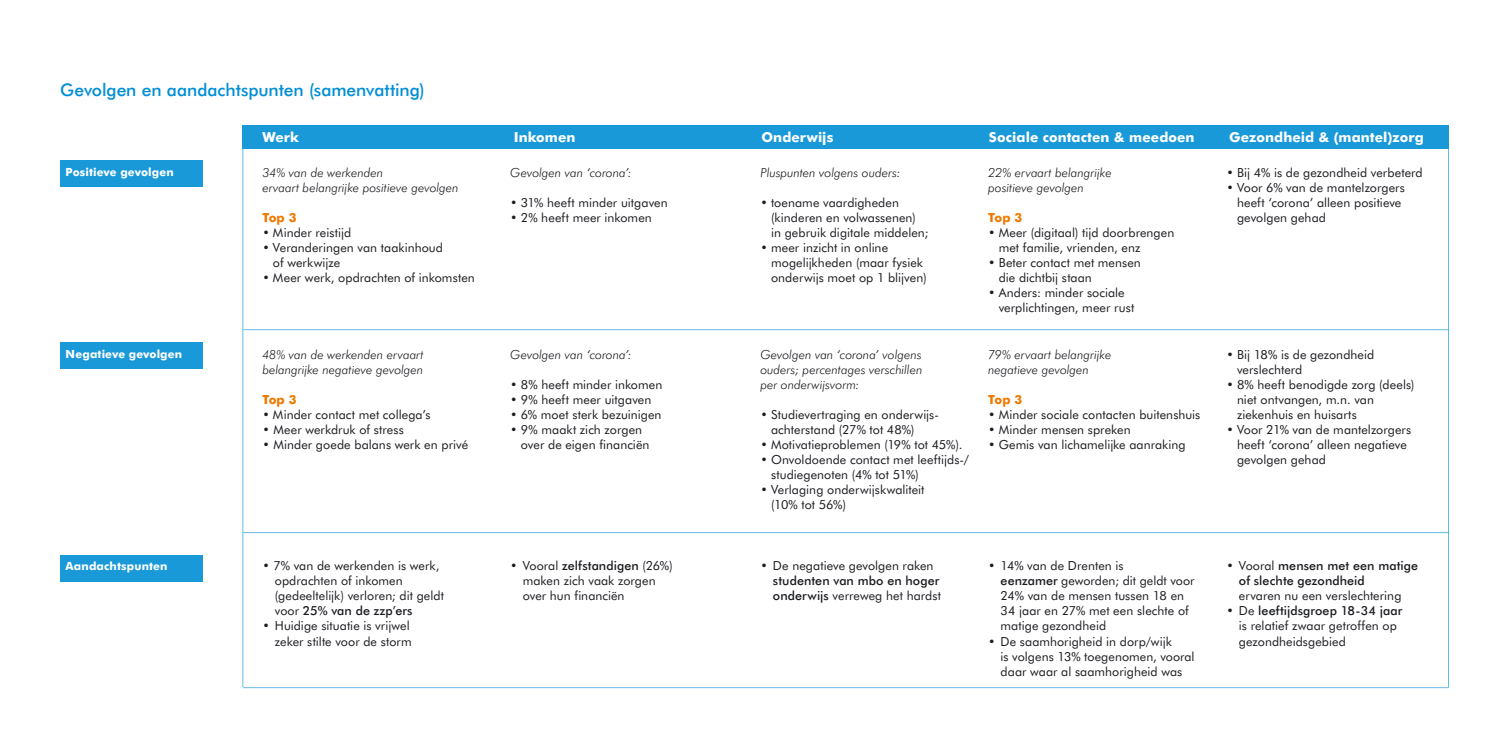
<style>
.page{position:relative;width:1489px;height:745px;background:#fff}
.page>*{position:absolute;margin:0;border:0;box-sizing:border-box;transform-origin:0 0}
.t1{font:500 17.38px "Futura BT";letter-spacing:-.005em;color:#008ed5}
.t2{font:700 13.75px "Futura BT";letter-spacing:.005em;color:#fff}
.platte_tekst{font:12.5px/15px "Futura BT";letter-spacing:.005em;color:#1b1c20}
.platte_tekst-2{font:italic 300 12.5px "Futura BT";letter-spacing:-.005em;color:#1b1c20}
.platte_tekst-3{font:500 12.5px "Futura BT";letter-spacing:.005em;color:#1b1c20}
.platte_tekst-4{font:700 12.5px "Futura BT";letter-spacing:-.02em;color:#ee7900}
.t3{font:700 11.25px "Futura BT";letter-spacing:.01em;color:#fff}
.s1{font-weight:400}
.s2{font-weight:500}
</style>
<div class="page">
<div style="left:60px;top:341px;width:143px;height:27px;background:#1a99d9"></div>
<div style="left:60px;top:555px;width:143px;height:26px;background:#1a99d9"></div>
<div style="left:60px;top:160px;width:143px;height:27px;background:#1a99d9"></div>
<div style="left:242px;top:125px;width:1206px;height:24px;background:#1a99d9"></div>
<hr style="left:243px;top:687px;width:1205px;height:1px;background:#008ed5">
<hr style="left:243px;top:532px;width:1205px;height:1px;background:#008ed5">
<hr style="left:243px;top:329px;width:1205px;height:1px;background:#008ed5">
<hr style="left:242px;top:149px;width:1px;height:537px;background:#008ed5">
<hr style="left:1447px;top:149px;width:1px;height:537px;background:#008ed5">
<p class="t1" style="left:60px;top:79px;width:366px">Gevolgen en aandachtspunten (samenvatting)</p>
<p class="t2" style="left:262px;top:128px;width:38px">Werk</p>
<p class="t2" style="left:513px;top:128px;width:63px">Inkomen</p>
<p class="t2" style="left:761px;top:128px;width:73px">Onderwijs</p>
<p class="t2" style="left:988px;top:128px;width:207px">Sociale contacten &amp; meedoen</p>
<p class="t2" style="left:1228px;top:128px;width:196px">Gezondheid &amp; (mantel)zorg</p>
<p class="t3" style="left:66px;top:165px;width:110px">Positieve gevolgen</p>
<p class="platte_tekst" style="left:1226px;top:164px;width:198px">• Bij 4% is de gezondheid verbeterd</p>
<p class="platte_tekst" style="left:1236px;top:179px;width:169px;text-indent:-11px">• Voor 6% van de mantelzorgers heeft ‘corona’ alleen positieve gevolgen gehad</p>
<p class="platte_tekst-2" style="left:262px;top:164px;width:122px">34% van de werkenden</p>
<p class="platte_tekst-2" style="left:262px;top:179px;width:198px">ervaart belangrijke positieve gevolgen</p>
<p class="platte_tekst-4" style="left:262px;top:209px;width:36px">Top 3</p>
<p class="platte_tekst" style="left:262px;top:224px;width:90px">• Minder reistijd</p>
<p class="platte_tekst" style="left:262px;top:239px;width:182px">• Veranderingen van taakinhoud</p>
<p class="platte_tekst" style="left:273px;top:254px;width:69px">of werkwijze</p>
<p class="platte_tekst" style="left:262px;top:269px;width:214px">• Meer werk, opdrachten of inkomsten</p>
<p class="platte_tekst-2" style="left:510px;top:164px;width:123px">Gevolgen van ‘corona’:</p>
<p class="platte_tekst" style="left:510px;top:194px;width:159px">• 31% heeft minder uitgaven</p>
<p class="platte_tekst" style="left:510px;top:209px;width:143px">• 2% heeft meer inkomen</p>
<p class="platte_tekst-2" style="left:760px;top:164px;width:142px">Pluspunten volgens ouders:</p>
<p class="platte_tekst" style="left:771px;top:194px;width:146px;text-indent:-11px">• toename vaardigheden (kinderen en volwassenen)</p>
<p class="platte_tekst" style="left:771px;top:224px;width:159px">in gebruik digitale middelen;</p>
<p class="platte_tekst" style="left:760px;top:239px;width:129px">• meer inzicht in online</p>
<p class="platte_tekst" style="left:771px;top:254px;width:157px">mogelijkheden (maar fysiek onderwijs moet op 1 blijven)</p>
<p class="platte_tekst-2" style="left:988px;top:164px;width:125px">22% ervaart belangrijke</p>
<p class="platte_tekst-2" style="left:988px;top:179px;width:97px">positieve gevolgen</p>
<p class="platte_tekst-4" style="left:988px;top:209px;width:36px">Top 3</p>
<p class="platte_tekst" style="left:998px;top:224px;width:177px;text-indent:-11px">• Meer (digitaal) tijd doorbrengen met familie, vrienden, enz</p>
<p class="platte_tekst" style="left:988px;top:254px;width:154px">• Beter contact met mensen</p>
<p class="platte_tekst" style="left:998px;top:269px;width:95px">die dichtbij staan</p>
<p class="platte_tekst" style="left:988px;top:284px;width:138px">• Anders: minder sociale</p>
<p class="platte_tekst" style="left:998px;top:299px;width:137px">verplichtingen, meer rust</p>
<p class="platte_tekst-2" style="left:988px;top:346px;width:125px">79% ervaart belangrijke</p>
<p class="platte_tekst-2" style="left:988px;top:361px;width:102px">negatieve gevolgen</p>
<p class="platte_tekst-4" style="left:988px;top:391px;width:36px">Top 3</p>
<p class="platte_tekst" style="left:988px;top:406px;width:214px">• Minder sociale contacten buitenshuis</p>
<p class="platte_tekst" style="left:988px;top:421px;width:144px">• Minder mensen spreken</p>
<p class="platte_tekst" style="left:988px;top:436px;width:199px">• Gemis van lichamelijke aanraking</p>
<p class="platte_tekst" style="left:1236px;top:346px;width:139px;text-indent:-11px">• Bij 18% is de gezondheid verslechterd</p>
<p class="platte_tekst" style="left:1236px;top:376px;width:179px;text-indent:-11px">• 8% heeft benodigde zorg (deels) niet ontvangen, m.n. van</p>
<p class="platte_tekst" style="left:1236px;top:406px;width:121px">ziekenhuis en huisarts</p>
<p class="platte_tekst" style="left:1226px;top:421px;width:186px">• Voor 21% van de mantelzorgers</p>
<p class="platte_tekst" style="left:1236px;top:436px;width:171px">heeft ‘corona’ alleen negatieve gevolgen gehad</p>
<p class="platte_tekst-2" style="left:262px;top:346px;width:163px">48% van de werkenden ervaart</p>
<p class="platte_tekst-2" style="left:262px;top:361px;width:162px">belangrijke negatieve gevolgen</p>
<p class="platte_tekst-4" style="left:262px;top:391px;width:36px">Top 3</p>
<p class="platte_tekst" style="left:262px;top:406px;width:170px">• Minder contact met collega’s</p>
<p class="platte_tekst" style="left:262px;top:421px;width:143px">• Meer werkdruk of stress</p>
<p class="platte_tekst" style="left:262px;top:436px;width:207px">• Minder goede balans werk en privé</p>
<p class="platte_tekst-2" style="left:510px;top:346px;width:123px">Gevolgen van ‘corona’:</p>
<p class="platte_tekst" style="left:510px;top:376px;width:153px">• 8% heeft minder inkomen</p>
<p class="platte_tekst" style="left:510px;top:391px;width:143px">• 9% heeft meer uitgaven</p>
<p class="platte_tekst" style="left:510px;top:406px;width:153px">• 6% moet sterk bezuinigen</p>
<p class="platte_tekst" style="left:510px;top:421px;width:133px">• 9% maakt zich zorgen</p>
<p class="platte_tekst" style="left:521px;top:436px;width:130px">over de eigen financiën</p>
<p class="platte_tekst-2" style="left:760px;top:346px;width:163px">Gevolgen van ‘corona’ volgens</p>
<p class="platte_tekst-2" style="left:760px;top:361px;width:164px">ouders; percentages verschillen</p>
<p class="platte_tekst-2" style="left:760px;top:376px;width:100px">per onderwijsvorm:</p>
<p class="platte_tekst" style="left:771px;top:406px;width:169px;text-indent:-11px">• Studievertraging en onderwijs&shy;achterstand (27% tot 48%)</p>
<p class="platte_tekst" style="left:760px;top:436px;width:203px">• Motivatieproblemen (19% tot 45%).</p>
<p class="platte_tekst" style="left:771px;top:451px;width:199px;text-indent:-11px">• Onvoldoende contact met leeftijds-/ studiegenoten (4% tot 51%)</p>
<p class="platte_tekst" style="left:760px;top:481px;width:166px">• Verlaging onderwijskwaliteit</p>
<p class="platte_tekst" style="left:771px;top:496px;width:76px">(10% tot 56%)</p>
<p class="t3" style="left:66px;top:347px;width:118px">Negatieve gevolgen</p>
<p class="t3" style="left:66px;top:558px;width:103px">Aandachtspunten</p>
<p class="platte_tekst" style="left:262px;top:558px;width:179px">• 7% van de werkenden is werk,</p>
<p class="platte_tekst" style="left:275px;top:573px;width:129px">opdrachten of inkomen</p>
<p class="platte_tekst" style="left:275px;top:588px;width:171px">(gedeeltelijk) verloren; dit geldt</p>
<p class="platte_tekst-3" style="left:275px;top:603px;width:139px"><span class="s1">voor</span> 25% van de zzp’ers</p>
<p class="platte_tekst" style="left:262px;top:618px;width:149px">• Huidige situatie is vrijwel</p>
<p class="platte_tekst" style="left:275px;top:633px;width:138px">zeker stilte voor de storm</p>
<p class="platte_tekst" style="left:523px;top:558px;width:151px;text-indent:-12px">• Vooral <span class="s2">zelfstandigen</span> (26%) maken zich vaak zorgen over hun financiën</p>
<p class="platte_tekst" style="left:773px;top:558px;width:169px;text-indent:-12px">• De negatieve gevolgen raken <span class="s2">studenten van mbo en hoger onderwijs</span> verreweg het hardst</p>
<p class="platte_tekst" style="left:1000px;top:558px;width:195px;text-indent:-12px">• 14% van de Drenten is<br><span class="s2">eenzamer</span> geworden; dit geldt voor<br>24% van de mensen tussen 18 en<br>34 jaar en 27% met een slechte of matige gezondheid</p>
<p class="platte_tekst" style="left:1000px;top:633px;width:195px;text-indent:-12px">• De saamhorigheid in dorp/wijk<br>is volgens 13% toegenomen, vooral daar waar al saamhorigheid was</p>
<p class="platte_tekst-3" style="left:1226px;top:558px;width:193px"><span class="s1">• Vooral</span> mensen met een matige</p>
<p class="platte_tekst-3" style="left:1238px;top:573px;width:127px">of slechte gezondheid</p>
<p class="platte_tekst" style="left:1238px;top:588px;width:164px">ervaren nu een verslechtering</p>
<p class="platte_tekst" style="left:1238px;top:603px;width:165px;text-indent:-12px">• De <span class="s2">leeftijdsgroep 18-34 jaar </span>is relatief zwaar getroffen op gezondheidsgebied</p>
</div>
